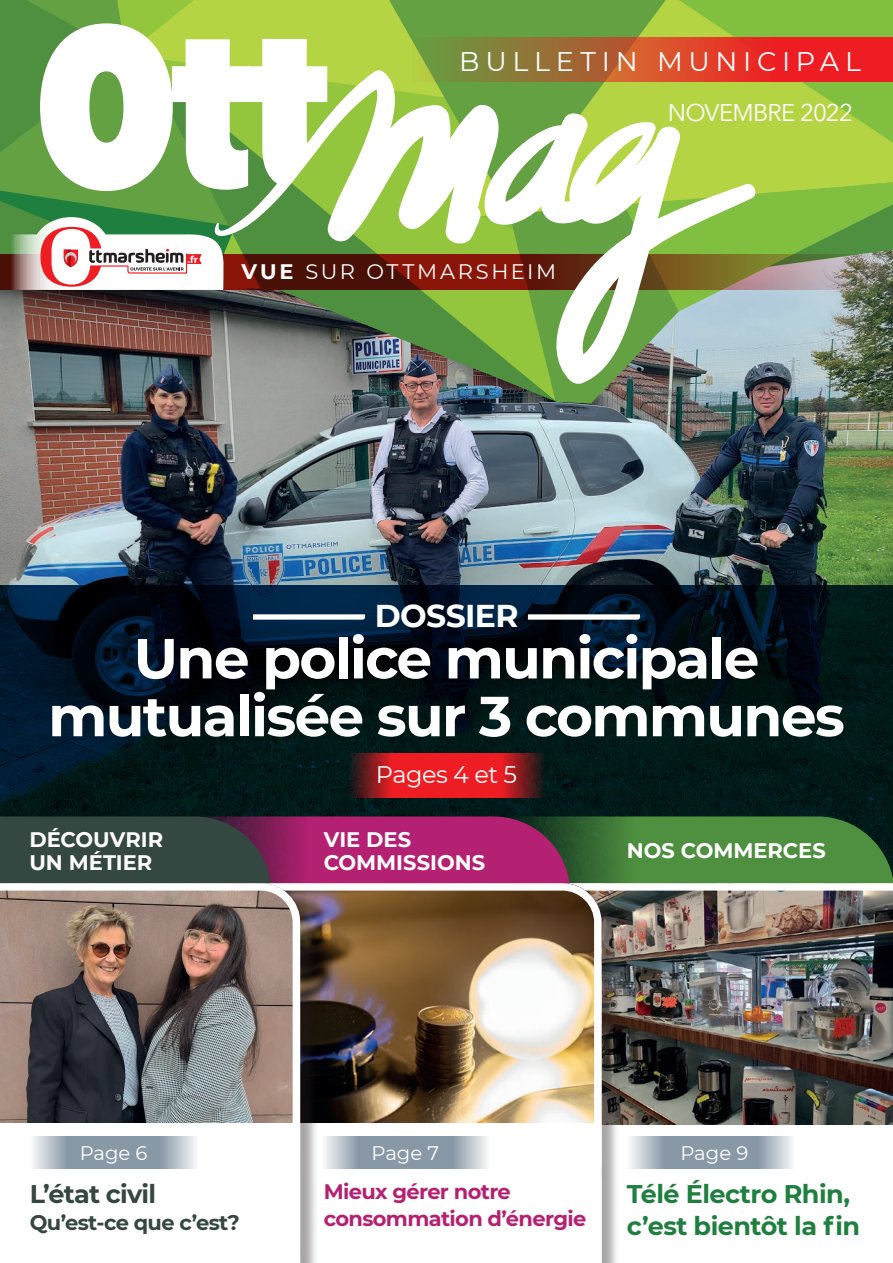
<style>
.page{position:relative;width:893px;height:1263px;background:#fff}
.page>*{position:absolute;margin:0;border:0;box-sizing:border-box;transform-origin:0 0}
.t1{font:700 56.4px/57.8px "Montserrat";letter-spacing:-.03em;color:#fff;text-align:center}
.t2{font:700 31.5px "Montserrat";letter-spacing:-.02em;color:#fff}
.t3{font:27px "Montserrat";letter-spacing:.21em;color:#fff}
.t4{font:700 25.5px/31.5px "Montserrat";letter-spacing:-.02em;color:#1f7f3e}
.t5{font:700 25.5px "Montserrat";letter-spacing:-.03em;color:#344740}
.t6{font:24px "Avenir Next LT Pro";letter-spacing:-.035em;color:#fff}
.t7{font:24px "Montserrat";letter-spacing:-.02em;color:#fff}
.t8{font:700 21px/22.5px "Montserrat";letter-spacing:-.005em;color:#fff}
.t9{font:700 21px/27px "Montserrat";letter-spacing:-.03em;color:#b52172}
.t10{font:700 21px "Montserrat";letter-spacing:-.03em;color:#344740}
.t11{font:21px "Montserrat";letter-spacing:.12em;color:#fff}
.t12{font:19.65px "Montserrat";color:#fff}
.t13{font:700 9.75px "Montserrat";color:#fff}
.s1{font-weight:700}
</style>
<div class="page">
<img style="left:0;top:404px;width:893px;height:181px">
<svg style="left:0;top:585px;width:893px;height:231px;background:#00141b"></svg>
<img style="left:605px;top:883px;width:288px;height:254px">
<div style="left:0;top:885px;width:620px;height:378px;background:#231f20;opacity:.4"></div>
<img style="left:304px;top:883px;width:301px;height:380px">
<div style="left:0;top:885px;width:319px;height:378px;background:#231f20;opacity:.4"></div>
<svg style="left:0;top:883px;width:304px;height:380px"></svg>
<svg style="left:570px;top:816px;width:323px;height:67px;background:#46813b"></svg>
<svg style="left:0;top:816px;width:570px;height:67px;background:#713256"></svg>
<img style="left:0;top:0;width:893px;height:404px">
<svg style="left:712px;top:1137px;width:80px;height:32px;background:#9eabb6"></svg>
<svg style="left:630px;top:1137px;width:82px;height:32px;background:#9eabb7"></svg>
<svg style="left:407px;top:1137px;width:82px;height:32px;background:#a1adb8"></svg>
<svg style="left:321px;top:1137px;width:86px;height:32px;background:#a2aeb9"></svg>
<svg style="left:115px;top:1137px;width:82px;height:32px;background:#a0adb8"></svg>
<svg style="left:30px;top:1137px;width:85px;height:32px;background:#a1aeb9"></svg>
<svg style="left:448px;top:753px;width:97px;height:45px;background:#b91c20"></svg>
<svg style="left:348px;top:753px;width:100px;height:45px;background:#b91c20"></svg>
<svg style="left:528px;top:614px;width:112px;height:6px"></svg>
<svg style="left:253px;top:614px;width:112px;height:6px"></svg>
<div style="left:0;top:0;width:77px;height:21px;background:linear-gradient(to right,#498a3f,#65a342)"></div>
<p class="t3" style="left:459px;top:42px;width:403px">BULLETIN MUNICIPAL</p>
<p class="t13" style="left:187px;top:252px;width:12px">.fr</p>
<p class="t11" style="left:241px;top:257px;width:316px"><span class="s1">VUE</span> SUR OTTMARSHEIM</p>
<p class="t6" style="left:668px;top:98px;width:187px">NOVEMBRE 2022</p>
<h2 class="t2" style="left:375px;top:593px;width:145px">DOSSIER</h2>
<h1 class="t1" style="left:48px;top:627px;width:798px">Une police municipale mutualisée sur 3 communes</h1>
<p class="t7" style="left:376px;top:757px;width:143px">Pages 4 et 5</p>
<p class="t8" style="left:29px;top:827px;width:135px">DÉCOUVRIR<br>UN MÉTIER</p>
<p class="t8" style="left:324px;top:827px;width:163px">VIE DES<br>COMMISSIONS</p>
<p class="t8" style="left:627px;top:838px;width:200px">NOS COMMERCES</p>
<p class="t12" style="left:80px;top:1139px;width:69px">Page 6</p>
<p class="t5" style="left:30px;top:1175px;width:128px">L’état civil</p>
<p class="t10" style="left:30px;top:1207px;width:211px">Qu’est-ce que c’est?</p>
<p class="t12" style="left:371px;top:1139px;width:69px">Page 7</p>
<p class="t12" style="left:680px;top:1139px;width:69px">Page 9</p>
<p class="t9" style="left:324px;top:1177px;width:264px">Mieux gérer notre consommation d’énergie</p>
<p class="t4" style="left:627px;top:1177px;width:235px">Télé Électro Rhin, c’est bientôt la fin</p>
</div>
